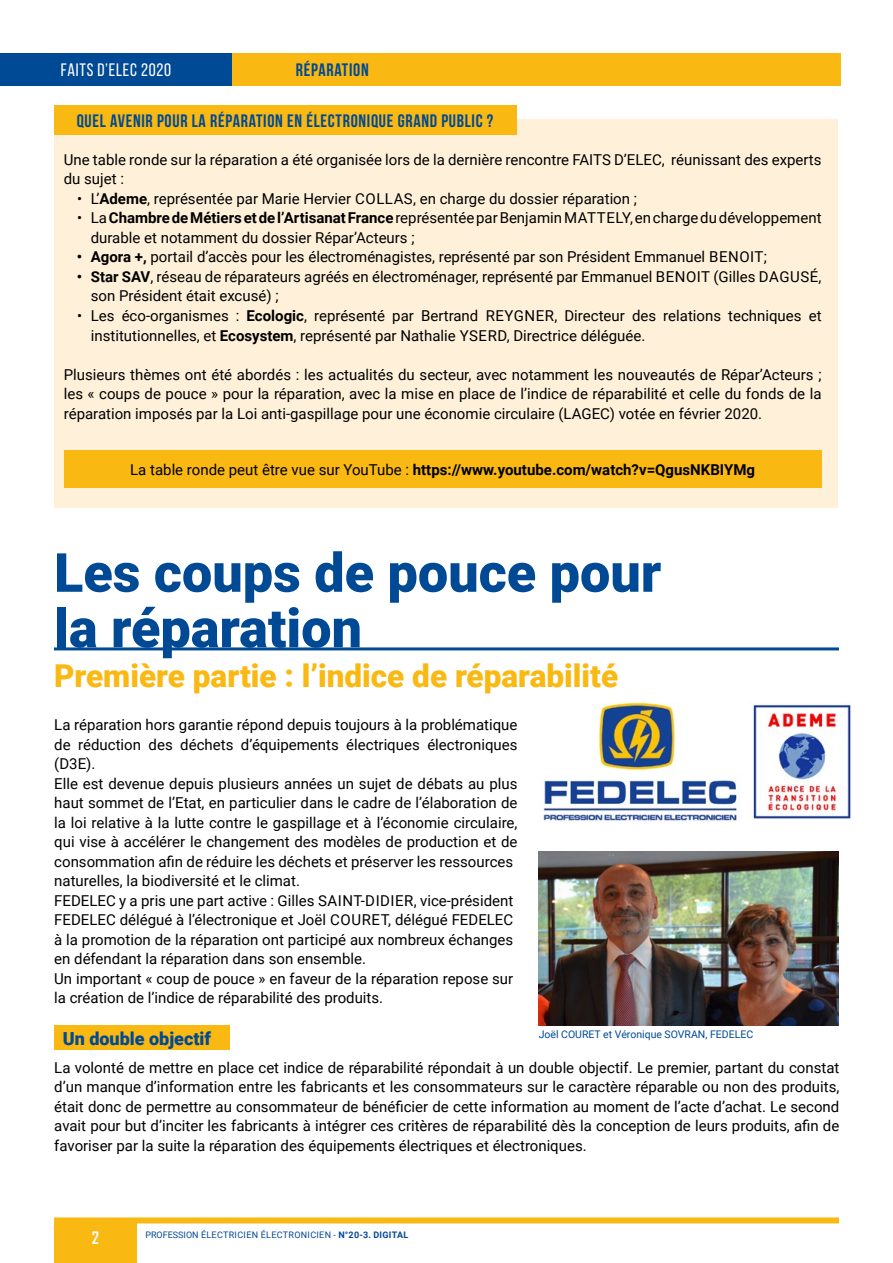
<style>
.page{position:relative;width:893px;height:1263px;background:#fff}
.page>*{position:absolute;margin:0;border:0;box-sizing:border-box;transform-origin:0 0}
.t1{font:900 54px/55.5px "Roboto";color:#004994}
.t2{font:900 31.5px "Roboto";color:#f9b812}
.t3{font:700 18px "Bebas Neue";letter-spacing:.04em;color:#004994}
.t4{font:900 18px "Roboto";color:#004994}
.t5{font:18px "Bebas Neue";letter-spacing:.04em;color:#fff}
.t6{font:700 16.5px "Agency FB";color:#fff}
.t7{font:15px/19.5px "Roboto";color:#000}
.t8{font:700 15px "Roboto";color:#000}
.t9{font:10.5px "Roboto";color:#004994}
.t10{font:9px "Roboto";letter-spacing:.035em;color:#004994}
.s1{font-weight:700}
.s2{font-weight:400}
</style>
<div class="page">
<div style="left:54px;top:120px;width:784px;height:388px;background:#fff1d9"></div>
<div style="left:54px;top:1025px;width:176px;height:25px;background:#f9b812"></div>
<div style="left:54px;top:1220px;width:83px;height:43px;background:#f9b812"></div>
<div style="left:54px;top:1217px;width:785px;height:6px;background:#f9b812"></div>
<div style="left:0;top:54px;width:232px;height:32px;background:#004994"></div>
<div style="left:54px;top:105px;width:462px;height:29px;background:#f9b812"></div>
<div style="left:232px;top:54px;width:608px;height:32px;background:#f9b812"></div>
<hr style="left:54px;top:647px;width:785px;height:3px;background:#004994">
<div style="left:64px;top:450px;width:757px;height:38px;background:#f9b812"></div>
<img style="left:753px;top:704px;width:98px;height:115px">
<img style="left:543px;top:703px;width:194px;height:118px">
<img style="left:539px;top:851px;width:300px;height:174px">
<p class="t3" style="left:296px;top:60px;width:74px">RÉPARATION</p>
<p class="t5" style="left:61px;top:61px;width:112px">FAITS D’ELEC 2020</p>
<p class="t3" style="left:77px;top:110px;width:418px">QUEL AVENIR POUR LA RÉPARATION EN ÉLECTRONIQUE GRAND PUBLIC ?</p>
<p class="t7" style="left:64px;top:149px;width:759px">Une table ronde sur la réparation a été organisée lors de la dernière rencontre FAITS D’ELEC, réunissant des experts du sujet :</p>
<p class="t7" style="left:77px;top:188px;width:561px">• L’<span class="s1">Ademe</span>, représentée par Marie Hervier COLLAS, en charge du dossier réparation ;</p>
<p class="t7" style="left:91px;top:208px;width:732px;text-indent:-14px">• La <span class="s1">Chambre de Métiers et de l’Artisanat France</span> représentée par Benjamin MATTELY, en charge du développement durable et notamment du dossier Répar’Acteurs ;</p>
<p class="t7" style="left:77px;top:247px;width:692px"><span class="s1">• Agora +,</span> portail d’accès pour les électroménagistes, représenté par son Président Emmanuel BENOIT;</p>
<p class="t7" style="left:91px;top:266px;width:732px;text-indent:-14px"><span class="s1">• Star SAV</span>, réseau de réparateurs agréés en électroménager, représenté par Emmanuel BENOIT (Gilles DAGUSÉ, son Président était excusé) ;</p>
<p class="t7" style="left:91px;top:305px;width:732px;text-indent:-14px">• Les éco-organismes : <span class="s1">Ecologic</span>, représenté par Bertrand REYGNER, Directeur des relations techniques et institutionnelles, et <span class="s1">Ecosystem</span>, représenté par Nathalie YSERD, Directrice déléguée.</p>
<p class="t7" style="left:64px;top:364px;width:759px;text-align:justify">Plusieurs thèmes ont été abordés : les actualités du secteur, avec notamment les nouveautés de Répar’Acteurs ; les « coups de pouce » pour la réparation, avec la mise en place de l’indice de réparabilité et celle du fonds de la réparation imposés par la Loi anti-gaspillage pour une économie circulaire (LAGEC) votée en février 2020.</p>
<p class="t8" style="left:130px;top:459px;width:626px"><span class="s2">La table ronde peut être vue sur YouTube :</span> https://www.youtube.com/watch?v=QgusNKBIYMg</p>
<h1 class="t1" style="left:54px;top:543px;width:609px">Les coups de pouce pour la réparation</h1>
<h2 class="t2" style="left:54px;top:654px;width:566px">Première partie : l’indice de réparabilité</h2>
<p class="t7" style="left:54px;top:714px;width:465px">La réparation hors garantie répond depuis toujours à la problématique de réduction des déchets d’équipements électriques électroniques (D3E).<br>Elle est devenue depuis plusieurs années un sujet de débats au plus haut sommet de l’Etat, en particulier dans le cadre de l’élaboration de la loi relative à la lutte contre le gaspillage et à l’économie circulaire, qui vise à accélérer le changement des modèles de production et de consommation afin de réduire les déchets et préserver les ressources naturelles, la biodiversité et le climat.<br>FEDELEC y a pris une part active : Gilles SAINT-DIDIER, vice-président FEDELEC délégué à l’électronique et Joël COURET, délégué FEDELEC à la promotion de la réparation ont participé aux nombreux échanges en défendant la réparation dans son ensemble.<br>Un important « coup de pouce » en faveur de la réparation repose sur la création de l’indice de réparabilité des produits.</p>
<p class="t4" style="left:63px;top:1026px;width:150px">Un double objectif</p>
<p class="t7" style="left:54px;top:1057px;width:787px;text-align:justify">La volonté de mettre en place cet indice de réparabilité répondait à un double objectif. Le premier, partant du constat d’un manque d’information entre les fabricants et les consommateurs sur le caractère réparable ou non des produits, était donc de permettre au consommateur de bénéficier de cette information au moment de l’acte d’achat. Le second avait pour but d’inciter les fabricants à intégrer ces critères de réparabilité dès la conception de leurs produits, afin de favoriser par la suite la réparation des équipements électriques et électroniques.</p>
<p class="t9" style="left:539px;top:1027px;width:216px">Joël COURET et Véronique SOVRAN, FEDELEC</p>
<p class="t6" style="left:92px;top:1227px;width:9px">2</p>
<p class="t10" style="left:145px;top:1228px;width:264px">PROFESSION ÉLECTRICIEN ÉLECTRONICIEN - <span class="s1">N°20-3. DIGITAL</span></p>
</div>
